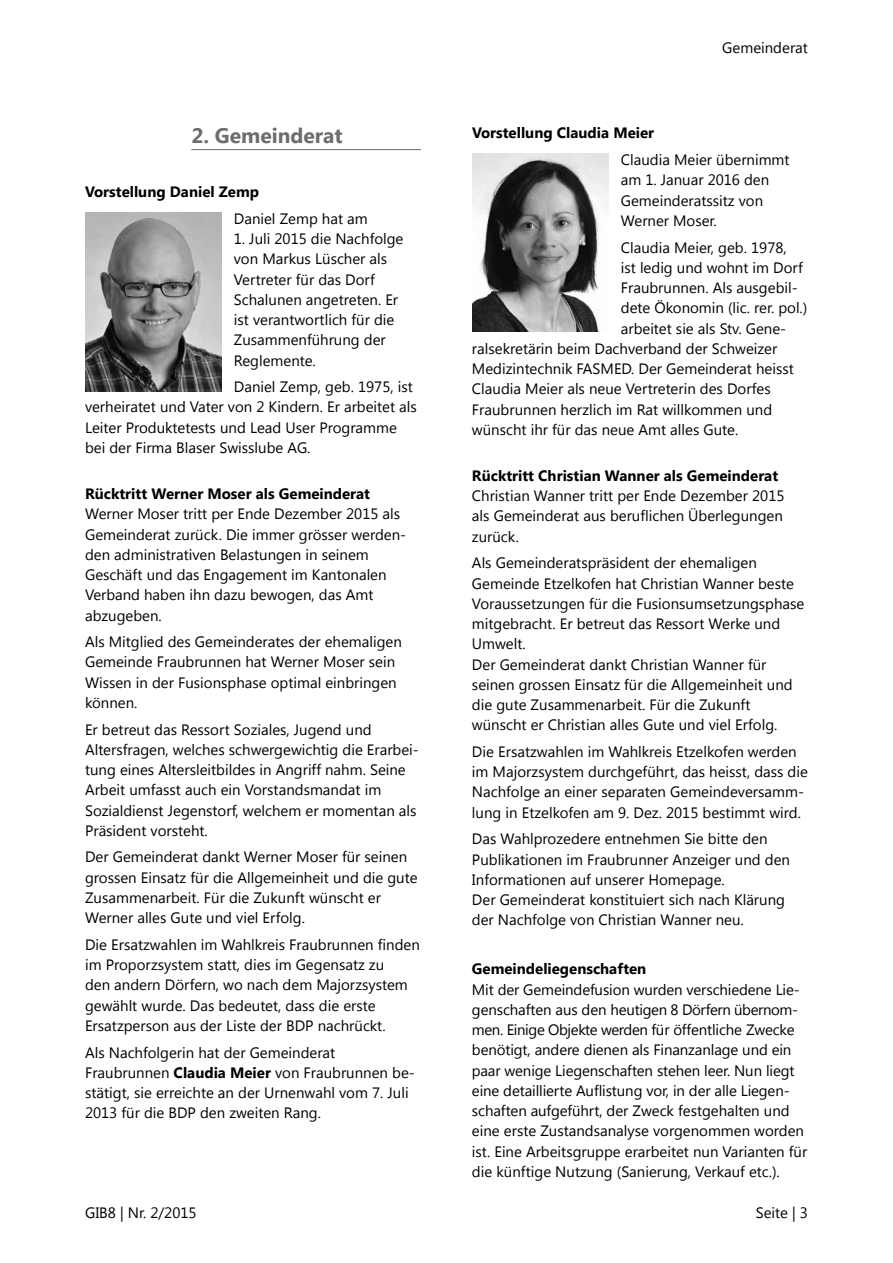
<style>
.page{position:relative;width:893px;height:1263px;background:#fff}
.page>*{position:absolute;margin:0;border:0;box-sizing:border-box;transform-origin:0 0}
.t1{font:700 21px "Segoe UI";color:#6e6d6d}
.t2{font:15px/20.2px "Segoe UI";color:#000}
.t3{font:700 15px "Segoe UI";color:#000}
.s1{font-weight:700}
</style>
<div class="page">
<hr style="left:191px;top:149px;width:230px;height:1px;background:#6e6d6d">
<img style="left:85px;top:213px;width:136px;height:178px">
<img style="left:472px;top:153px;width:136px;height:179px">
<h1 class="t1" style="left:191px;top:120px;width:153px">2. Gemeinderat</h1>
<p class="t3" style="left:85px;top:181px;width:176px">Vorstellung Daniel Zemp</p>
<p class="t2" style="left:234px;top:208px;width:135px">Daniel Zemp hat am</p>
<p class="t2" style="left:234px;top:228px;width:171px">1. Juli 2015 die Nachfolge von Markus Lüscher als<br>Vertreter für das Dorf<br>Schalunen angetreten. Er ist verantwortlich für die<br>Zusammenführung der<br>Reglemente.</p>
<p class="t2" style="left:85px;top:376px;width:333px;text-indent:149px">Daniel Zemp, geb. 1975, ist verheiratet und Vater von 2 Kindern. Er arbeitet als Leiter Produktetests und Lead User Programme bei der Firma Blaser Swisslube AG.</p>
<p class="t3" style="left:85px;top:483px;width:287px">Rücktritt Werner Moser als Gemeinderat</p>
<p class="t2" style="left:85px;top:503px;width:323px">Werner Moser tritt per Ende Dezember 2015 als Gemeinderat zurück. Die immer grösser werden&shy;den administrativen Belastungen in seinem Geschäft und das Engagement im Kantonalen Verband haben ihn dazu bewogen, das Amt abzugeben.</p>
<p class="t2" style="left:85px;top:631px;width:318px">Als Mitglied des Gemeinderates der ehemaligen Gemeinde Fraubrunnen hat Werner Moser sein Wissen in der Fusionsphase optimal einbringen können.</p>
<p class="t2" style="left:85px;top:718px;width:335px">Er betreut das Ressort Soziales, Jugend und Altersfragen, welches schwergewichtig die Erarbei&shy;tung eines Altersleitbildes in Angriff nahm. Seine Arbeit umfasst auch ein Vorstandsmandat im Sozialdienst Jegenstorf, welchem er momentan als Präsident vorsteht.</p>
<p class="t2" style="left:85px;top:846px;width:334px">Der Gemeinderat dankt Werner Moser für seinen grossen Einsatz für die Allgemeinheit und die gute Zusammenarbeit. Für die Zukunft wünscht er Werner alles Gute und viel Erfolg.</p>
<p class="t2" style="left:85px;top:934px;width:336px">Die Ersatzwahlen im Wahlkreis Fraubrunnen finden im Proporzsystem statt, dies im Gegensatz zu<br>den andern Dörfern, wo nach dem Majorzsystem gewählt wurde. Das bedeutet, dass die erste Ersatzperson aus der Liste der BDP nachrückt.</p>
<p class="t2" style="left:85px;top:1041px;width:331px">Als Nachfolgerin hat der Gemeinderat Fraubrunnen <span class="s1">Claudia Meier</span> von Fraubrunnen be&shy;stätigt, sie erreichte an der Urnenwahl vom 7. Juli 2013 für die BDP den zweiten Rang.</p>
<p class="t2" style="left:722px;top:37px;width:87px">Gemeinderat</p>
<p class="t3" style="left:472px;top:122px;width:184px">Vorstellung Claudia Meier</p>
<p class="t2" style="left:621px;top:149px;width:170px">Claudia Meier übernimmt am 1. Januar 2016 den<br>Gemeinderatssitz von<br>Werner Moser.</p>
<p class="t2" style="left:621px;top:236px;width:167px">Claudia Meier, geb. 1978,</p>
<p class="t2" style="left:621px;top:257px;width:183px">ist ledig und wohnt im Dorf</p>
<p class="t2" style="left:621px;top:277px;width:178px">Fraubrunnen. Als ausgebil-</p>
<p class="t2" style="left:621px;top:297px;width:188px">dete Ökonomin (lic. rer. pol.)</p>
<p class="t2" style="left:621px;top:317px;width:167px">arbeitet sie als Stv. Gene-</p>
<p class="t2" style="left:472px;top:338px;width:307px">ralsekretärin beim Dachverband der Schweizer</p>
<p class="t2" style="left:472px;top:358px;width:323px">Medizintechnik FASMED. Der Gemeinderat heisst</p>
<p class="t2" style="left:472px;top:378px;width:300px">Claudia Meier als neue Vertreterin des Dorfes</p>
<p class="t2" style="left:472px;top:398px;width:302px">Fraubrunnen herzlich im Rat willkommen und</p>
<p class="t2" style="left:472px;top:419px;width:268px">wünscht ihr für das neue Amt alles Gute.</p>
<p class="t3" style="left:472px;top:465px;width:308px">Rücktritt Christian Wanner als Gemeinderat</p>
<p class="t2" style="left:472px;top:485px;width:314px;text-align:justify">Christian Wanner tritt per Ende Dezember 2015 als Gemeinderat aus beruflichen Überlegungen zurück.</p>
<p class="t2" style="left:472px;top:552px;width:334px">Als Gemeinderatspräsident der ehemaligen Gemeinde Etzelkofen hat Christian Wanner beste Voraussetzungen für die Fusionsumsetzungsphase mitgebracht. Er betreut das Ressort Werke und Umwelt.<br>Der Gemeinderat dankt Christian Wanner für seinen grossen Einsatz für die Allgemeinheit und die gute Zusammenarbeit. Für die Zukunft wünscht er Christian alles Gute und viel Erfolg.</p>
<p class="t2" style="left:472px;top:741px;width:337px">Die Ersatzwahlen im Wahlkreis Etzelkofen werden im Majorzsystem durchgeführt, das heisst, dass die Nachfolge an einer separaten Gemeindeversamm&shy;lung in Etzelkofen am 9. Dez. 2015 bestimmt wird.</p>
<p class="t2" style="left:472px;top:828px;width:320px">Das Wahlprozedere entnehmen Sie bitte den Publikationen im Fraubrunner Anzeiger und den Informationen auf unserer Homepage.<br>Der Gemeinderat konstituiert sich nach Klärung der Nachfolge von Christian Wanner neu.</p>
<p class="t3" style="left:472px;top:958px;width:176px">Gemeindeliegenschaften</p>
<p class="t2" style="left:472px;top:978px;width:337px">Mit der Gemeindefusion wurden verschiedene Lie&shy;genschaften aus den heutigen 8 Dörfern übernom&shy;men. Einige Objekte werden für öffentliche Zwecke benötigt, andere dienen als Finanzanlage und ein paar wenige Liegenschaften stehen leer. Nun liegt eine detaillierte Auflistung vor, in der alle Liegen&shy;schaften aufgeführt, der Zweck festgehalten und eine erste Zustandsanalyse vorgenommen worden ist. Eine Arbeitsgruppe erarbeitet nun Varianten für die künftige Nutzung (Sanierung, Verkauf etc.).</p>
<p class="t2" style="left:85px;top:1201px;width:113px">GIB8 | Nr. 2/2015</p>
<p class="t2" style="left:756px;top:1201px;width:54px">Seite | 3</p>
</div>
